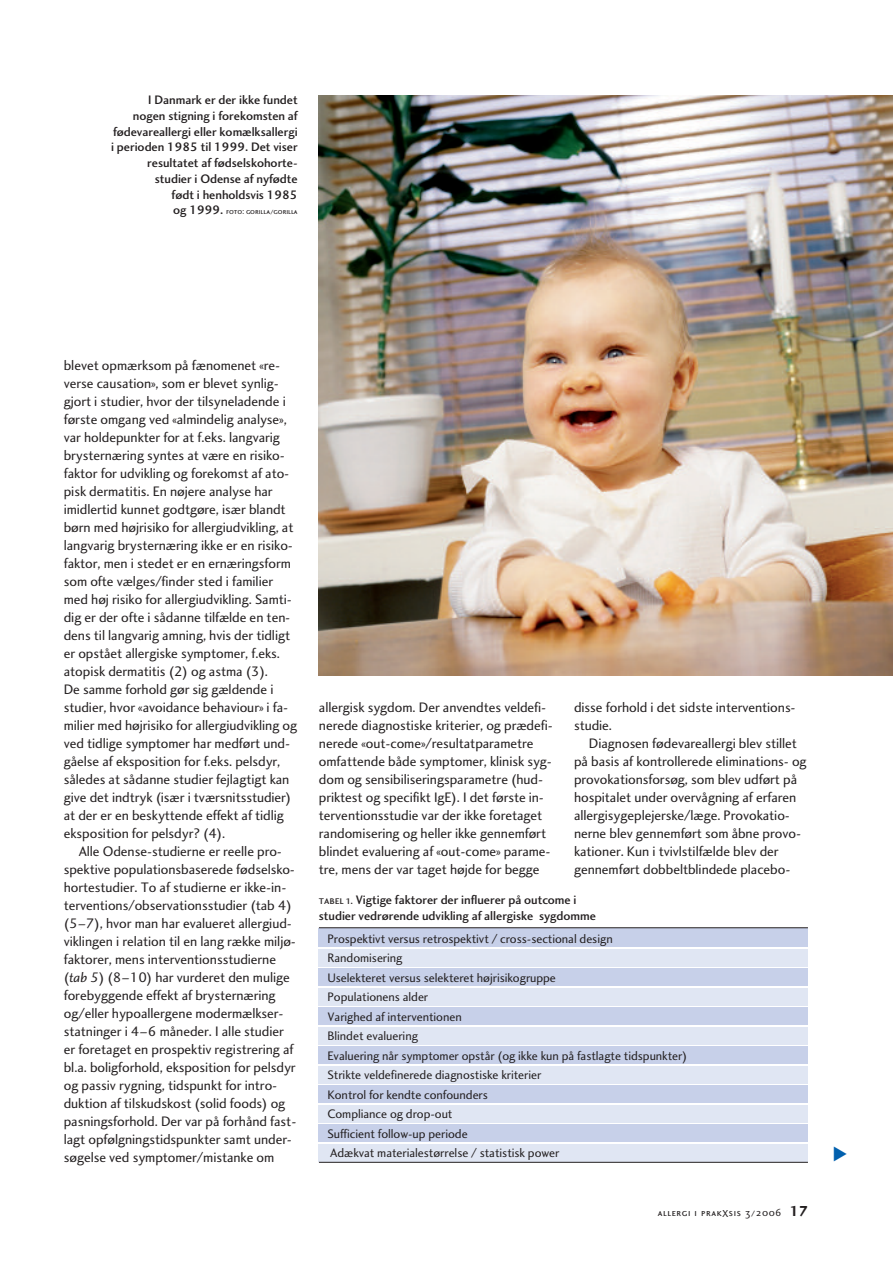
<style>
.page{position:relative;width:893px;height:1263px;background:#fff}
.page>*{position:absolute;margin:0;border:0;box-sizing:border-box;transform-origin:0 0}
.t1{font:14.25px/18px "Charlotte Sans Book Plain";letter-spacing:-.005em;color:#231f20}
.t2{font:12.75px/19.5px "Charlotte Sans Book Plain";letter-spacing:-.005em;color:#231f20}
.t3{font:12.75px/15.8px "Charlotte Sans Medium Plain";letter-spacing:-.005em;color:#231f20;text-align:right}
.t4{font:10.5px "Charlotte Sans Small Caps Plain";letter-spacing:.06em;color:#231f20}
.t5{font:8.25px "Charlotte Sans Small Caps Plain";letter-spacing:-.005em;color:#231f20}
.s1{font-family:"Charlotte Sans Medium Plain";font-size:12.75px}
.s2{font-family:"Charlotte Sans Book Italic Plain"}
.s3{font-family:"Charlotte Sans Small Caps Plain";font-size:12px}
.s4{font-family:"Charlotte Sans Bold Plain";font-size:15px}
</style>
<div class="page">
<div style="left:319px;top:928px;width:489px;height:19px;background:#c7d0e9"></div>
<div style="left:319px;top:949px;width:489px;height:17px;background:#e0e6f3"></div>
<div style="left:319px;top:988px;width:489px;height:17px;background:#e0e6f3"></div>
<div style="left:319px;top:1027px;width:489px;height:17px;background:#e0e6f3"></div>
<div style="left:319px;top:1066px;width:489px;height:17px;background:#e0e6f3"></div>
<div style="left:319px;top:1105px;width:489px;height:17px;background:#e0e6f3"></div>
<div style="left:319px;top:1144px;width:489px;height:17px;background:#e0e6f3"></div>
<div style="left:319px;top:968px;width:489px;height:18px;background:#c7d0e9"></div>
<div style="left:319px;top:1007px;width:489px;height:18px;background:#c7d0e9"></div>
<div style="left:319px;top:1046px;width:489px;height:18px;background:#c7d0e9"></div>
<div style="left:319px;top:1085px;width:489px;height:18px;background:#c7d0e9"></div>
<div style="left:319px;top:1124px;width:489px;height:18px;background:#c7d0e9"></div>
<img style="left:319px;top:95px;width:574px;height:580px">
<hr style="left:319px;top:1162px;width:489px;height:1px;background:#231f20">
<hr style="left:319px;top:927px;width:489px;height:1px;background:#231f20">
<p class="t3" style="left:111px;top:93px;width:188px">I Danmark er der ikke fundet<br>nogen stigning i forekomsten af fødevareallergi eller komælksallergi i perioden 1985 til 1999. Det viser resultatet af fødselskohorte&shy;studier i Odense af nyfødte<br>født i henholdsvis 1985</p>
<p class="t5" style="left:173px;top:209px;width:126px"><span class="s1">og 1999.</span> foto: gorilla/gorilla</p>
<p class="t1" style="left:64px;top:358px;width:235px">blevet opmærksom på fænomenet «re&shy;verse causation», som er blevet synlig&shy;gjort i studier, hvor der tilsyneladende i første omgang ved «almindelig analyse», var holdepunkter for at f.eks. langvarig brysternæring syntes at være en risiko&shy;faktor for udvikling og forekomst af ato&shy;pisk dermatitis. En nøjere analyse har imidlertid kunnet godtgøre, især blandt børn med højrisiko for allergiudvikling, at langvarig brysternæring ikke er en risiko&shy;faktor, men i stedet er en ernæringsform som ofte vælges/finder sted i familier med høj risiko for allergiudvikling. Samti&shy;dig er der ofte i sådanne tilfælde en ten&shy;dens til langvarig amning, hvis der tidligt er opstået allergiske symptomer, f.eks. atopisk dermatitis (2) og astma (3).<br>De samme forhold gør sig gældende i studier, hvor «avoidance behaviour» i fa&shy;milier med højrisiko for allergiudvikling og ved tidlige symptomer har medført und&shy;gåelse af eksposition for f.eks. pelsdyr, således at sådanne studier fejlagtigt kan give det indtryk (især i tværsnitsstudier) at der er en beskyttende effekt af tidlig eksposition for pelsdyr? (4).</p>
<p class="t1" style="left:64px;top:844px;width:234px;text-indent:15px">Alle Odense-studierne er reelle pro&shy;spektive populationsbaserede fødselsko&shy;hortestudier. To af studierne er ikke-in&shy;terventions/observationsstudier (tab 4) (5–7), hvor man har evalueret allergiud&shy;viklingen i relation til en lang række miljø&shy;faktorer, mens interventionsstudierne (<span class="s2">tab 5</span>) (8–10) har vurderet den mulige forebyggende effekt af brysternæring og/eller hypoallergene modermælkser&shy;statninger i 4–6 måneder. I alle studier er foretaget en prospektiv registrering af bl.a. boligforhold, eksposition for pelsdyr og passiv rygning, tidspunkt for intro&shy;duktion af tilskudskost (solid foods) og pasningsforhold. Der var på forhånd fast&shy;lagt opfølgningstidspunkter samt under&shy;søgelse ved symptomer/mistanke om</p>
<p class="t1" style="left:319px;top:700px;width:235px">allergisk sygdom. Der anvendtes veldefi&shy;nerede diagnostiske kriterier, og prædefi&shy;nerede «out-come»/resultatparametre omfattende både symptomer, klinisk syg&shy;dom og sensibiliseringsparametre (hud&shy;priktest og specifikt IgE). I det første in&shy;terventionsstudie var der ikke foretaget randomisering og heller ikke gennemført blindet evaluering af «out-come» parame&shy;tre, mens der var taget højde for begge</p>
<p class="t1" style="left:574px;top:700px;width:223px">disse forhold i det sidste interventions&shy;studie.</p>
<p class="t1" style="left:574px;top:736px;width:234px;text-indent:15px">Diagnosen fødevareallergi blev stillet på basis af kontrollerede eliminations- og provokationsforsøg, som blev udført på hospitalet under overvågning af erfaren allergisygeplejerske/læge. Provokatio&shy;nerne blev gennemført som åbne provo&shy;kationer. Kun i tvivlstilfælde blev der gennemført dobbeltblindede placebo-</p>
<p class="t3" style="left:319px;top:893px;width:279px;text-align:left"><span class="s3">tabel 1.</span> Vigtige faktorer der influerer på outcome i studier vedrørende udvikling af allergiske sygdomme</p>
<p class="t2" style="left:327px;top:930px;width:361px">Prospektivt versus retrospektivt / cross-sectional design Randomisering<br>Uselekteret versus selekteret højrisikogruppe<br>Populationens alder<br>Varighed af interventionen<br>Blindet evaluering<br>Evaluering når symptomer opstår (og ikke kun på fastlagte tidspunkter)<br>Strikte veldefinerede diagnostiske kriterier<br>Kontrol for kendte confounders<br>Compliance og drop-out<br>Sufficient follow-up periode<br>Adækvat materialestørrelse / statistisk power</p>
<p class="t4" style="left:658px;top:1209px;width:151px">allergi i prakXsis 3/2006 <span class="s4">17</span></p>
</div>
